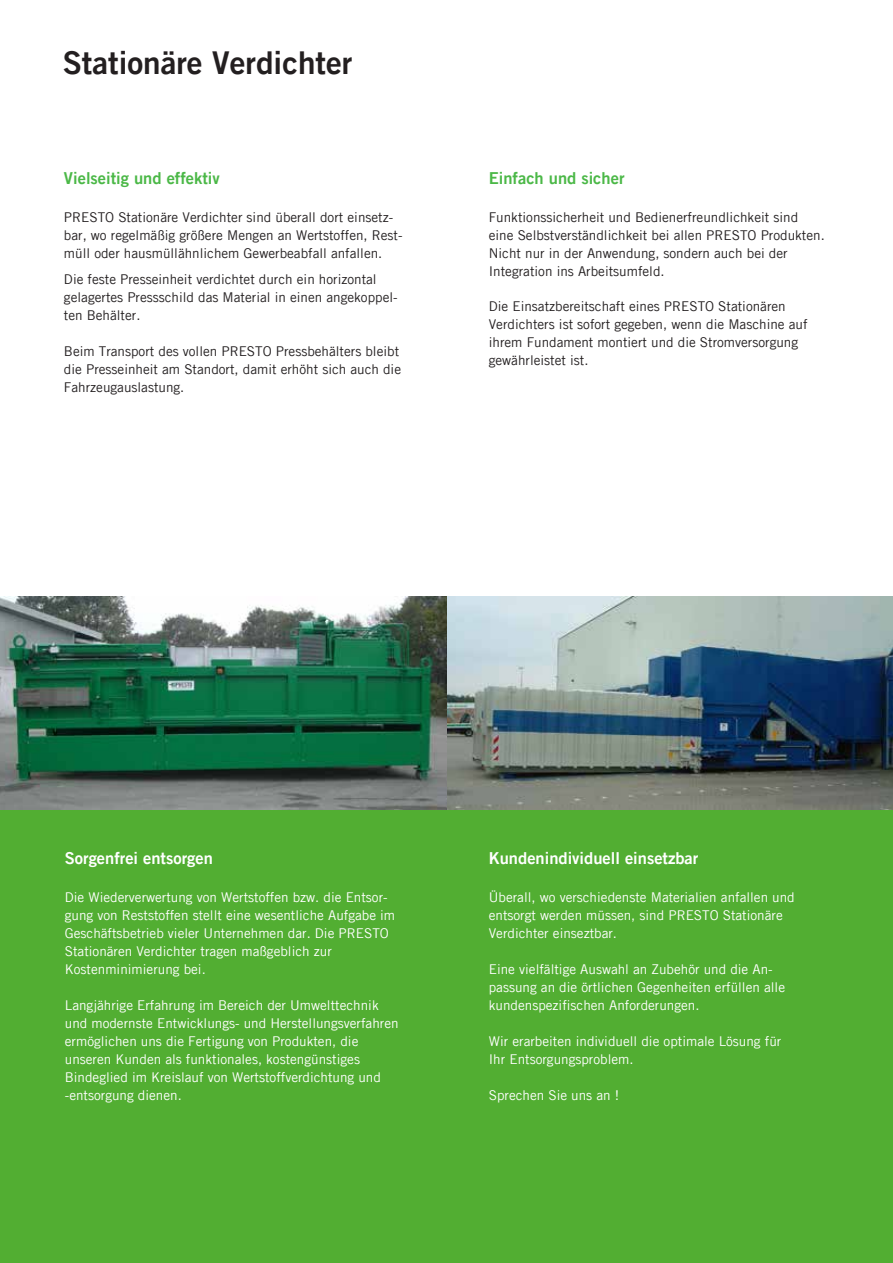
<style>
.page{position:relative;width:893px;height:1263px;background:#fff}
.page>*{position:absolute;margin:0;border:0;box-sizing:border-box;transform-origin:0 0}
.t1{font:31.5px "Trade Gothic LT Com Bd 2";color:#231f20}
.t2{font:16.5px "Trade Gothic LT Com Bd 2";color:#fff}
.t3{font:16.5px "Trade Gothic LT Com Bd 2";color:#4bb847}
.t4{font:13.5px/18px "Trade Gothic LT Com";color:#fff}
.t5{font:13.5px/18px "Trade Gothic LT Com";color:#231f20}
</style>
<div class="page">
<div style="left:0;top:679px;width:892px;height:584px;background:#52ae32"></div>
<img style="left:0;top:596px;width:892px;height:213px">
<h1 class="t1" style="left:63px;top:43px;width:291px">Stationäre Verdichter</h1>
<p class="t3" style="left:64px;top:168px;width:157px">Vielseitig und effektiv</p>
<p class="t5" style="left:64px;top:208px;width:340px">PRESTO Stationäre Verdichter sind überall dort einsetz&shy;bar, wo regelmäßig größere Mengen an Wertstoffen, Rest&shy;müll oder hausmüllähnlichem Gewerbeabfall anfallen.</p>
<p class="t5" style="left:64px;top:270px;width:335px">Die feste Presseinheit verdichtet durch ein horizontal gelagertes Pressschild das Material in einen angekoppel&shy;ten Behälter.</p>
<p class="t5" style="left:64px;top:342px;width:339px">Beim Transport des vollen PRESTO Pressbehälters bleibt die Presseinheit am Standort, damit erhöht sich auch die<br>Fahrzeugauslastung.</p>
<p class="t3" style="left:489px;top:168px;width:137px">Einfach und sicher</p>
<p class="t5" style="left:489px;top:208px;width:338px">Funktionssicherheit und Bedienerfreundlichkeit sind eine Selbstverständlichkeit bei allen PRESTO Produkten.<br>Nicht nur in der Anwendung, sondern auch bei der Integration ins Arbeitsumfeld.</p>
<p class="t5" style="left:489px;top:297px;width:320px">Die Einsatzbereitschaft eines PRESTO Stationären Verdichters ist sofort gegeben, wenn die Maschine auf ihrem Fundament montiert und die Stromversorgung gewährleistet ist.</p>
<p class="t2" style="left:65px;top:848px;width:150px">Sorgenfrei entsorgen</p>
<p class="t4" style="left:65px;top:888px;width:332px">Die Wiederverwertung von Wertstoffen bzw. die Entsor&shy;gung von Reststoffen stellt eine wesentliche Aufgabe im Geschäftsbetrieb vieler Unternehmen dar. Die PRESTO Stationären Verdichter tragen maßgeblich zur Kostenminimierung bei.</p>
<p class="t4" style="left:65px;top:996px;width:335px">Langjährige Erfahrung im Bereich der Umwelttechnik und modernste Entwicklungs- und Herstellungsverfahren ermöglichen uns die Fertigung von Produkten, die unseren Kunden als funktionales, kostengünstiges Bindeglied im Kreislauf von Wertstoffverdichtung und -entsorgung dienen.</p>
<p class="t2" style="left:489px;top:848px;width:211px">Kundenindividuell einsetzbar</p>
<p class="t4" style="left:489px;top:888px;width:307px">Überall, wo verschiedenste Materialien anfallen und entsorgt werden müssen, sind PRESTO Stationäre<br>Verdichter einseztbar.</p>
<p class="t4" style="left:489px;top:960px;width:298px">Eine vielfältige Auswahl an Zubehör und die An&shy;passung an die örtlichen Gegenheiten erfüllen alle kundenspezifischen Anforderungen.</p>
<p class="t4" style="left:489px;top:1032px;width:294px">Wir erarbeiten individuell die optimale Lösung für<br>Ihr Entsorgungsproblem.</p>
<p class="t4" style="left:489px;top:1086px;width:132px">Sprechen Sie uns an !</p>
</div>
